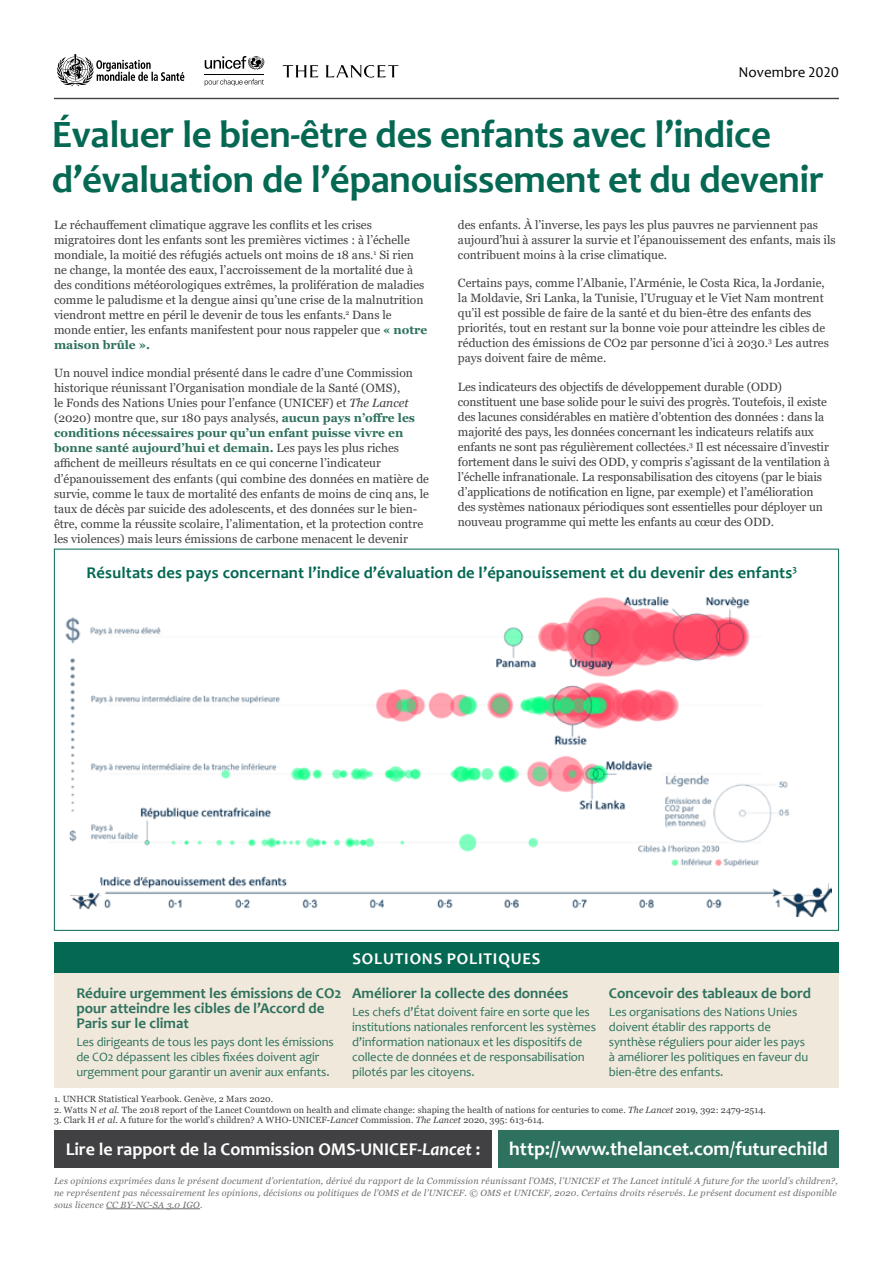
<style>
.page{position:relative;width:893px;height:1263px;background:#fff}
.page>*{position:absolute;margin:0;border:0;box-sizing:border-box;transform-origin:0 0}
.t1{font:700 39px/45px "Candara";letter-spacing:-.01em;color:#046852}
.t2{font:700 19.5px "Candara";color:#fff}
.t3{font:700 18px "Candara";color:#fff}
.t4{font:700 16.5px "Candara";letter-spacing:.01em;color:#046852}
.t5{font:700 16.5px "Candara";letter-spacing:.05em;color:#fff}
.t6{font:700 15px/15px "Candara";color:#2e715e}
.t7{font:15px "Candara";color:#000}
.t8{font:12.75px/15px "Candara";letter-spacing:-.01em;color:#2e715e}
.t9{font:12px/15px "Georgia";color:#414042}
.t10{font:italic 9px/12px "Georgia";letter-spacing:.025em;color:#6d6e71}
.t11{font:9px "Georgia";letter-spacing:.01em;color:#414042}
.s1{font-weight:700;color:#2e715e}
.s2{font-style:italic}
</style>
<div class="page">
<div style="left:54px;top:973px;width:785px;height:114px;background:#f0e9db"></div>
<hr style="left:106px;top:1208px;width:94px;height:1px;background:#6d6e71">
<div style="left:54px;top:1130px;width:438px;height:38px;background:#414042"></div>
<div style="left:498px;top:1130px;width:341px;height:38px;background:#2e715e"></div>
<hr style="left:54px;top:98px;width:785px;height:1px;background:#414042">
<div style="left:54px;top:942px;width:785px;height:31px;background:#046852"></div>
<img style="left:53px;top:590px;width:737px;height:322px">
<img style="left:70px;top:883px;width:30px;height:27px">
<svg style="left:795px;top:887px;width:37px;height:30px"></svg>
<img style="left:782px;top:883px;width:49px;height:33px">
<svg style="left:70px;top:894px;width:32px;height:1px"></svg>
<svg style="left:801px;top:894px;width:12px;height:2px"></svg>
<svg style="left:782px;top:894px;width:12px;height:1px"></svg>
<svg style="left:820px;top:883px;width:8px;height:13px"></svg>
<svg style="left:282px;top:65px;width:36px;height:12px"></svg>
<svg style="left:326px;top:65px;width:73px;height:13px"></svg>
<svg style="left:57px;top:54px;width:127px;height:32px"></svg>
<svg style="left:205px;top:56px;width:59px;height:14px"></svg>
<hr style="left:205px;top:74px;width:59px;height:1px;background:#000">
<svg style="left:205px;top:79px;width:59px;height:7px"></svg>
<p class="t7" style="left:738px;top:63px;width:102px">Novembre 2020</p>
<h1 class="t1" style="left:52px;top:111px;width:773px">Évaluer le bien-être des enfants avec l’indice d’évaluation de l’épanouissement et du devenir</h1>
<p class="t9" style="left:458px;top:218px;width:379px">des enfants. À l’inverse, les pays les plus pauvres ne parviennent pas aujourd’hui à assurer la survie et l’épanouissement des enfants, mais ils contribuent moins à la crise climatique.</p>
<p class="t9" style="left:458px;top:276px;width:372px">Certains pays, comme l’Albanie, l’Arménie, le Costa Rica, la Jordanie, la Moldavie, Sri Lanka, la Tunisie, l’Uruguay et le Viet Nam montrent qu’il est possible de faire de la santé et du bien-être des enfants des priorités, tout en restant sur la bonne voie pour atteindre les cibles de réduction des émissions de CO2 par personne d’ici à 2030.<sup>3</sup> Les autres pays doivent faire de même.</p>
<p class="t9" style="left:458px;top:380px;width:373px">Les indicateurs des objectifs de développement durable (ODD) constituent une base solide pour le suivi des progrès. Toutefois, il existe des lacunes considérables en matière d’obtention des données : dans la majorité des pays, les données concernant les indicateurs relatifs aux enfants ne sont pas régulièrement collectées.<sup>3</sup> Il est nécessaire d’investir fortement dans le suivi des ODD, y compris s’agissant de la ventilation à l’échelle infranationale. La responsabilisation des citoyens (par le biais d’applications de notification en ligne, par exemple) et l’amélioration des systèmes nationaux périodiques sont essentielles pour déployer un nouveau programme qui mette les enfants au cœur des ODD.</p>
<h3 class="t4" style="left:87px;top:562px;width:712px">Résultats des pays concernant l’indice d’évaluation de l’épanouissement et du devenir des enfants<sup>3</sup></h3>
<p class="t9" style="left:54px;top:218px;width:375px">Le réchauffement climatique aggrave les conflits et les crises migratoires dont les enfants sont les premières victimes : à l’échelle mondiale, la moitié des réfugiés actuels ont moins de 18 ans.<sup>1</sup> Si rien ne change, la montée des eaux, l’accroissement de la mortalité due à des conditions météorologiques extrêmes, la prolifération de maladies comme le paludisme et la dengue ainsi qu’une crise de la malnutrition viendront mettre en péril le devenir de tous les enfants.<sup>2</sup> Dans le monde entier, les enfants manifestent pour nous rappeler que <span class="s1">« notre maison brûle ».</span></p>
<p class="t9" style="left:54px;top:366px;width:376px">Un nouvel indice mondial présenté dans le cadre d’une Commission historique réunissant l’Organisation mondiale de la Santé (OMS),<br>le Fonds des Nations Unies pour l’enfance (UNICEF) et <span class="s2">The Lancet </span>(2020) montre que, sur 180 pays analysés, <span class="s1">aucun pays n’offre les conditions nécessaires pour qu’un enfant puisse vivre en bonne santé aujourd’hui et demain.</span> Les pays les plus riches affichent de meilleurs résultats en ce qui concerne l’indicateur d’épanouissement des enfants (qui combine des données en matière de survie, comme le taux de mortalité des enfants de moins de cinq ans, le taux de décès par suicide des adolescents, et des données sur le bien&shy;être, comme la réussite scolaire, l’alimentation, et la protection contre les violences) mais leurs émissions de carbone menacent le devenir</p>
<p class="t6" style="left:76px;top:985px;width:267px">Réduire urgemment les émissions de CO2 pour atteindre les cibles de l’Accord de<br>Paris sur le climat</p>
<p class="t8" style="left:76px;top:1034px;width:259px">Les dirigeants de tous les pays dont les émissions de CO2 dépassent les cibles fixées doivent agir urgemment pour garantir un avenir aux enfants.</p>
<h3 class="t5" style="left:353px;top:948px;width:189px">SOLUTIONS POLITIQUES</h3>
<p class="t6" style="left:352px;top:985px;width:218px">Améliorer la collecte des données</p>
<p class="t8" style="left:352px;top:1004px;width:245px">Les chefs d’État doivent faire en sorte que les institutions nationales renforcent les systèmes d’information nationaux et les dispositifs de collecte de données et de responsabilisation pilotés par les citoyens.</p>
<p class="t6" style="left:609px;top:985px;width:204px">Concevoir des tableaux de bord</p>
<p class="t8" style="left:609px;top:1004px;width:201px">Les organisations des Nations Unies doivent établir des rapports de synthèse réguliers pour aider les pays à améliorer les politiques en faveur du bien-être des enfants.</p>
<p class="t11" style="left:54px;top:1094px;width:221px">1. UNHCR Statistical Yearbook. Genève, 2 Mars 2020.</p>
<p class="t11" style="left:54px;top:1104px;width:713px">2. Watts N <span class="s2">et al</span>. The 2018 report of the Lancet Countdown on health and climate change: shaping the health of nations for centuries to come. <span class="s2">The Lancet</span> 2019, 392: 2479-2514.</p>
<p class="t11" style="left:54px;top:1115px;width:492px">3. Clark H <span class="s2">et al.</span> A future for the world’s children? A WHO-UNICEF-<span class="s2">Lancet</span> Commission. <span class="s2">The Lancet</span> 2020, 395: 613-614.</p>
<h3 class="t3" style="left:66px;top:1138px;width:416px">Lire le rapport de la Commission OMS-UNICEF-<span class="s2">Lancet</span> :</h3>
<h2 class="t2" style="left:509px;top:1137px;width:320px">http://www.thelancet.com/futurechild</h2>
<p class="t10" style="left:54px;top:1175px;width:785px">Les opinions exprimées dans le présent document d’orientation, dérivé du rapport de la Commission réunissant l’OMS, l’UNICEF et The Lancet intitulé A future for the world’s children?, ne représentent pas nécessairement les opinions, décisions ou politiques de l’OMS et de l’UNICEF. © OMS et UNICEF, 2020. Certains droits réservés. Le présent document est disponible sous licence CC BY-NC-SA 3.0 IGO.</p>
</div>
